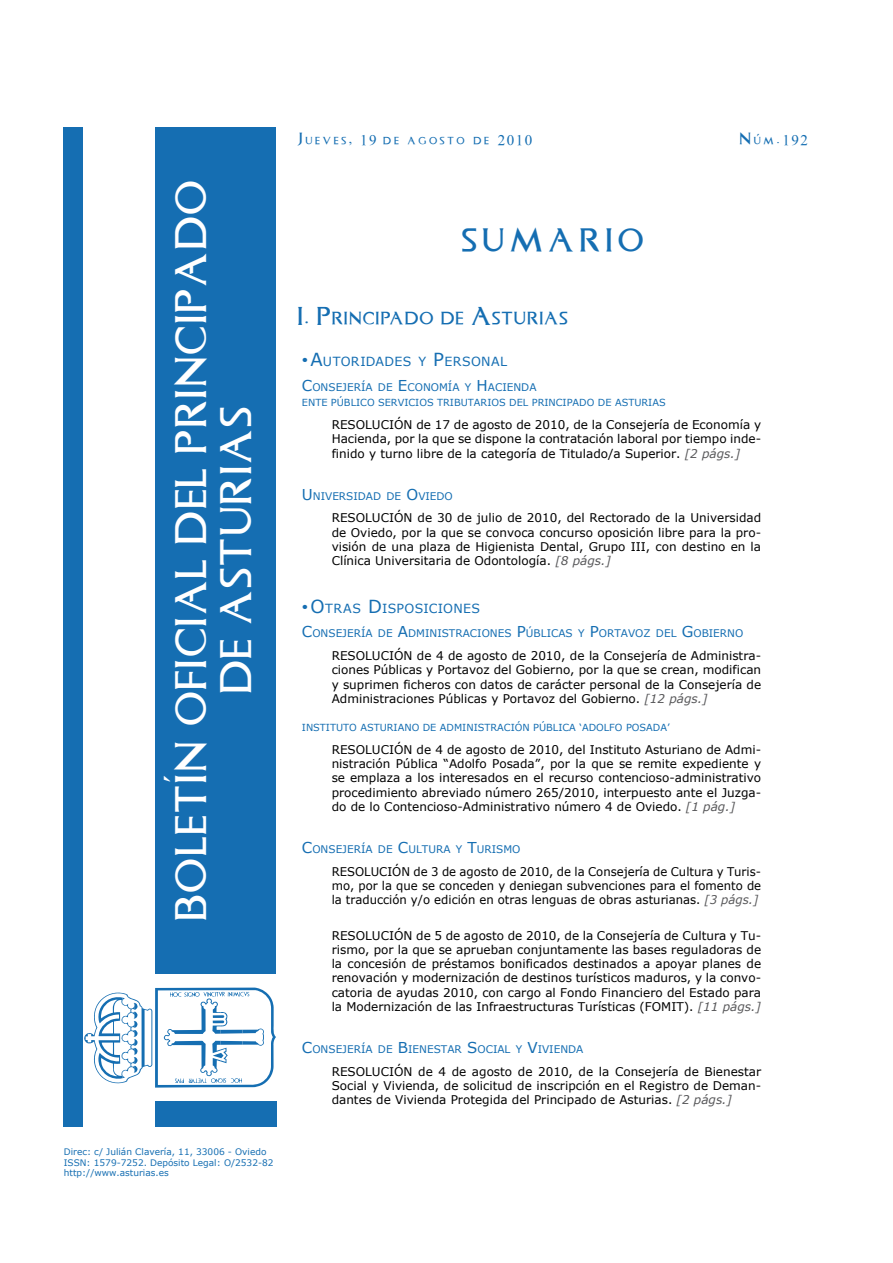
<style>
.page{position:relative;width:893px;height:1263px;background:#fff}
.page>*{position:absolute;margin:0;border:0;box-sizing:border-box;transform-origin:0 0}
.t1{font:36px/45px "Asturica";letter-spacing:.05em;color:#fff;text-align:center}
.SUMARIO{font:27px "Asturica";letter-spacing:.2em;color:#156eb2}
.SUM_Secc{font:14.7px "Asturica";letter-spacing:.075em;color:#156eb2}
.FECHA_Cabecera{font:13.5px "Asturica";letter-spacing:.2em;color:#156eb2}
.SUM_SubSecc{font:12.6px "Verdana";letter-spacing:.025em;color:#156eb2}
.SUM_Anuncio{font:12px/14.2px "Verdana";color:#000;text-align:justify}
.SUM_Organismo{font:10.5px "Verdana";color:#156eb2}
.SUM_SubOrganismo{font:9.75px "Verdana";color:#156eb2}
.PIE{font:9px "Verdana";color:#156eb2}
.s1{font-size:15px}
.s2{font-size:21px}
.s3{font-family:"Asturica";font-size:18px}
.s4{font-size:18px}
.s5{font-style:italic;color:#58585a}
</style>
<div class="page">
<div style="left:155px;top:1101px;width:121px;height:26px;background:#156eb2"></div>
<div style="left:156px;top:128px;width:120px;height:846px;background:#156eb2"></div>
<div style="left:64px;top:128px;width:19px;height:999px;background:#156eb2"></div>
<svg style="left:84px;top:987px;width:192px;height:100px"></svg>
<p class="t1" style="left:165px;top:921px;width:742px;rotate:-90deg">BOLETÍN OFICIAL DEL PRINCIPADO<br>DE ASTURIAS</p>
<p class="PIE" style="left:64px;top:1146px;width:204px">Direc: c/ Julián Clavería, 11, 33006 - Oviedo</p>
<p class="PIE" style="left:64px;top:1157px;width:211px">ISSN: 1579-7252. Depósito Legal: O/2532-82</p>
<p class="PIE" style="left:64px;top:1167px;width:107px">http://www.asturias.es</p>
<p class="FECHA_Cabecera" style="left:298px;top:129px;width:236px">Jueves, <span class="s1">19</span> de agosto de <span class="s1">2010</span></p>
<p class="FECHA_Cabecera" style="left:740px;top:129px;width:70px">Núm.<span class="s1">192</span></p>
<p class="SUMARIO" style="left:462px;top:219px;width:184px">SUMARIO</p>
<p class="SUM_Secc" style="left:298px;top:307px;width:272px"><span class="s2">I. P</span>RINCIPADO DE <span class="s2">A</span>STURIAS</p>
<p class="SUM_SubSecc" style="left:302px;top:353px;width:207px"><span class="s3">•</span><span class="s4">A</span>UTORIDADES Y <span class="s4">P</span>ERSONAL</p>
<p class="SUM_Organismo" style="left:302px;top:380px;width:236px"><span class="s1">C</span>ONSEJERÍA DE <span class="s1">E</span>CONOMÍA Y <span class="s1">H</span>ACIENDA</p>
<p class="SUM_SubOrganismo" style="left:302px;top:397px;width:56px">Ente Público</p>
<p class="SUM_SubOrganismo" style="left:378px;top:397px;width:33px">Servicios</p>
<p class="SUM_SubOrganismo" style="left:437px;top:397px;width:57px">Tributarios</p>
<p class="SUM_SubOrganismo" style="left:509px;top:397px;width:8px">del</p>
<p class="SUM_SubOrganismo" style="left:532px;top:397px;width:20px">Princip</p>
<p class="SUM_SubOrganismo" style="left:573px;top:397px;width:93px">ado de Asturias</p>
<p class="SUM_Anuncio" style="left:332px;top:417px;width:9px">Resol</p>
<p class="SUM_Anuncio" style="left:332px;top:417px;width:431px;text-indent:40px">ución de 17 de agosto de 2010, de la Consejería de Economía y Hacienda, por la que se dispone la contratación laboral por tiempo inde&shy;finido y turno libre de la categoría de Titulado/a Superior. <span class="s5">[2 págs.]</span></p>
<p class="SUM_Organismo" style="left:302px;top:489px;width:152px"><span class="s1">U</span> NIVERSIDAD DE <span class="s1">O</span>VIEDO</p>
<p class="SUM_Anuncio" style="left:332px;top:510px;width:9px">Resol</p>
<p class="SUM_Anuncio" style="left:332px;top:510px;width:431px;text-indent:40px">ución de 30 de julio de 2010, del Rectorado de la U niversidad de Oviedo, por la que se convoca concurso oposición libre para la pro&shy;visión de una plaza de Higienista Dental, Grupo III, con destino en la Clínica U niversitaria de Odontología. <span class="s5">[8 págs.]</span></p>
<p class="SUM_SubSecc" style="left:302px;top:600px;width:180px"><span class="s3">•</span><span class="s4">O</span>TRAS <span class="s4">D</span>ISPOSICIONES</p>
<p class="SUM_Organismo" style="left:302px;top:627px;width:443px"><span class="s1">C</span>ONSEJERÍA DE <span class="s1">A</span>DMINISTRACIONES <span class="s1">P</span>ÚBLICAS Y <span class="s1">P</span>ORTAVOZ DEL <span class="s1">G</span>OBIERNO</p>
<p class="SUM_Anuncio" style="left:332px;top:648px;width:9px">Resol</p>
<p class="SUM_Anuncio" style="left:332px;top:648px;width:431px;text-indent:40px">ución de 4 de agosto de 2010, de la Consejería de Administra&shy;ciones Públicas y Portavoz del Gobierno, por la que se crean, modifican y suprimen ficheros con datos de carácter personal de la Consejería de Administraciones Públicas y Portavoz del Gobierno. <span class="s5">[12 págs.]</span></p>
<p class="SUM_SubOrganismo" style="left:302px;top:721px;width:167px">Instituto Asturiano de Ad minis</p>
<p class="SUM_SubOrganismo" style="left:484px;top:721px;width:106px">tración Pública ‘Adol</p>
<p class="SUM_SubOrganismo" style="left:609px;top:721px;width:62px">fo Posada’</p>
<p class="SUM_Anuncio" style="left:332px;top:742px;width:9px">Resol</p>
<p class="SUM_Anuncio" style="left:332px;top:742px;width:431px;text-indent:40px">ución de 4 de agosto de 2010, del Instituto Asturiano de Admi&shy;nistración Pública “Adolfo Posada”, por la que se remite expediente y se emplaza a los interesados en el recurso contencioso-administrativo procedimiento abreviado número 265/2010, interpuesto ante el Juzga&shy;do de lo Contencioso-Administrativo número 4 de Oviedo. <span class="s5">[1 pág.]</span></p>
<p class="SUM_Organismo" style="left:302px;top:842px;width:220px"><span class="s1">C</span>ONSEJERÍA DE <span class="s1">C</span>ULTURA Y <span class="s1">T</span>URISMO</p>
<p class="SUM_Anuncio" style="left:332px;top:864px;width:9px">Resol</p>
<p class="SUM_Anuncio" style="left:332px;top:864px;width:431px;text-indent:39px">ución de 3 de agosto de 2010, de la Consejería de Cultura y Turis&shy;mo, por la que se conceden y deniegan subvenciones para el fomento de la traducción y/o edición en otras lenguas de obras asturianas. <span class="s5">[3 págs.]</span></p>
<p class="SUM_Anuncio" style="left:332px;top:928px;width:9px">Resol</p>
<p class="SUM_Anuncio" style="left:332px;top:928px;width:431px;text-indent:40px">ución de 5 de agosto de 2010, de la Consejería de Cultura y Tu&shy;rismo, por la que se aprueban conjuntamente las bases reguladoras de la concesión de préstamos bonificados destinados a apoyar planes de renovación y modernización de destinos turísticos maduros, y la convo&shy;catoria de ayudas 2010, con cargo al Fondo Financiero del Estado para la M odernización de las Infraestructuras Turísticas (FOM IT). <span class="s5">[11 págs.]</span></p>
<p class="SUM_Organismo" style="left:302px;top:1042px;width:283px"><span class="s1">C</span>ONSEJERÍA DE <span class="s1">B</span>IENESTAR <span class="s1">S</span>OCIAL Y <span class="s1">V</span>IVIENDA</p>
<p class="SUM_Anuncio" style="left:332px;top:1064px;width:9px">Resol</p>
<p class="SUM_Anuncio" style="left:332px;top:1064px;width:431px;text-indent:40px">ución de 4 de agosto de 2010, de la Consejería de Bienestar Social y Vivienda, de solicitud de inscripción en el Registro de Deman&shy;dantes de Vivienda Protegida del Principado de Asturias. <span class="s5">[2 págs.]</span></p>
</div>
